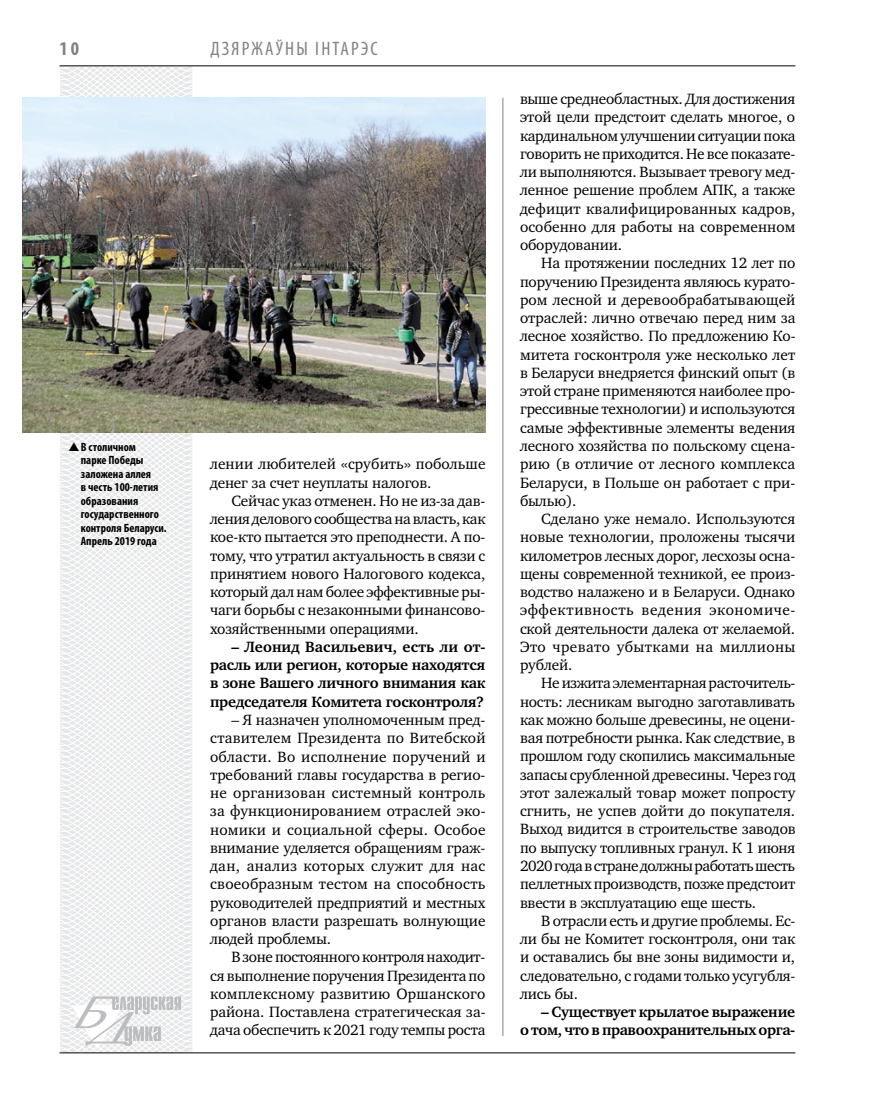
<style>
.page{position:relative;width:872px;height:1106px;background:#fff}
.page>*{position:absolute;margin:0;border:0;box-sizing:border-box;transform-origin:0 0}
.t1{font:condensed 19.5px "Myriad Pro";letter-spacing:.11em;color:#808285}
.t2{font:700 condensed 19.5px "Myriad Pro";color:#808285}
.t3{font:15.3px/18.3px "Charter C";letter-spacing:-.01em;color:#000;text-align:justify}
.t4{font:700 15.3px/18.3px "Charter C";letter-spacing:-.015em;color:#000;text-align:justify}
.t5{font:700 condensed 12px/13.5px "Myriad Pro";color:#000}
</style>
<div class="page">
<svg style="left:59px;top:65px;width:192px;height:989px"></svg>
<hr style="left:502px;top:98px;width:1px;height:938px;background:#808285">
<hr style="left:60px;top:1052px;width:735px;height:1px;background:#000">
<svg style="left:71px;top:996px;width:110px;height:53px"></svg>
<hr style="left:60px;top:65px;width:735px;height:1px;background:#000">
<img style="left:22px;top:97px;width:463px;height:336px">
<svg style="left:69px;top:442px;width:23px;height:9px"></svg>
<p class="t2" style="left:60px;top:37px;width:21px">10</p>
<p class="t5" style="left:81px;top:439px;width:87px">В столичном<br>парке Победы заложена аллея<br>в честь 100-летия образования государственного контроля Беларуси.<br>Апрель 2019 года</p>
<p class="t1" style="left:210px;top:37px;width:169px">Дзяржаўны інтарэс</p>
<p class="t3" style="left:210px;top:455px;width:277px">лении любителей «срубить» побольше денег за счет неуплаты налогов.</p>
<p class="t3" style="left:210px;top:491px;width:277px;text-indent:21px">Сейчас указ отменен. Но не из-за дав&shy;ления делового сообщества на власть, как кое-кто пытается это преподнести. А по&shy;тому, что утратил актуальность в связи с принятием нового Налогового кодекса, который дал нам более эффективные ры&shy;чаги борьбы с незаконными финансово&shy;хозяйственными операциями.</p>
<p class="t4" style="left:210px;top:638px;width:277px;text-indent:21px">– Леонид Васильевич, есть ли от&shy;расль или регион, которые находятся в зоне Вашего личного внимания как председателя Комитета госконтроля?</p>
<p class="t3" style="left:210px;top:711px;width:277px;text-indent:21px">– Я назначен уполномоченным пред&shy;ставителем Президента по Витебской области. Во исполнение поручений и требований главы государства в регио&shy;не организован системный контроль за функционированием отраслей эко&shy;номики и социальной сферы. Особое внимание уделяется обращениям граж&shy;дан, анализ которых служит для нас своеобразным тестом на способность руководителей предприятий и местных органов власти разрешать волнующие людей проблемы.</p>
<p class="t3" style="left:210px;top:948px;width:277px;text-indent:21px">В зоне постоянного контроля находит&shy;ся выполнение поручения Президента по комплексному развитию Оршанского района. Поставлена стратегическая за&shy;дача обеспечить к 2021 году темпы роста</p>
<p class="t3" style="left:520px;top:90px;width:277px">выше среднеобластных. Для достижения этой цели предстоит сделать многое, о кардинальном улучшении ситуации пока говорить не приходится. Не все показате&shy;ли выполняются. Вызывает тревогу мед&shy;ленное решение проблем АПК, а также дефицит квалифицированных кадров, особенно для работы на современном оборудовании.</p>
<p class="t3" style="left:520px;top:254px;width:277px;text-indent:21px">На протяжении последних 12 лет по поручению Президента являюсь курато&shy;ром лесной и деревообрабатывающей отраслей: лично отвечаю перед ним за лесное хозяйство. По предложению Ко&shy;митета госконтроля уже несколько лет в Беларуси внедряется финский опыт (в этой стране применяются наиболее про&shy;грессивные технологии) и используются самые эффективные элементы ведения лесного хозяйства по польскому сцена&shy;рию (в отличие от лесного комплекса Беларуси, в Польше он работает с при&shy;былью).</p>
<p class="t3" style="left:520px;top:510px;width:277px;text-indent:21px">Сделано уже немало. Используются новые технологии, проложены тысячи километров лесных дорог, лесхозы осна&shy;щены современной техникой, ее произ&shy;водство налажено и в Беларуси. Однако эффективность ведения экономиче&shy;ской деятельности далека от желаемой.<br>Это чревато убытками на миллионы рублей.</p>
<p class="t3" style="left:520px;top:674px;width:277px;text-indent:21px">Не изжита элементарная расточитель&shy;ность: лесникам выгодно заготавливать как можно больше древесины, не оцени&shy;вая потребности рынка. Как следствие, в прошлом году скопились максимальные запасы срубленной древесины. Через год этот залежалый товар может попросту сгнить, не успев дойти до покупателя.<br>Выход видится в строительстве заводов по выпуску топливных гранул. К 1 июня 2020 года в стране должны работать шесть пеллетных производств, позже предстоит ввести в эксплуатацию еще шесть.</p>
<p class="t3" style="left:520px;top:911px;width:277px;text-indent:21px">В отрасли есть и другие проблемы. Ес&shy;ли бы не Комитет госконтроля, они так и оставались бы вне зоны видимости и, следовательно, с годами только усугубля&shy;лись бы.</p>
<p class="t4" style="left:520px;top:1003px;width:277px;text-align:right">– Существует крылатое выражение<br>о том, что в правоохранительных орга-</p>
</div>
